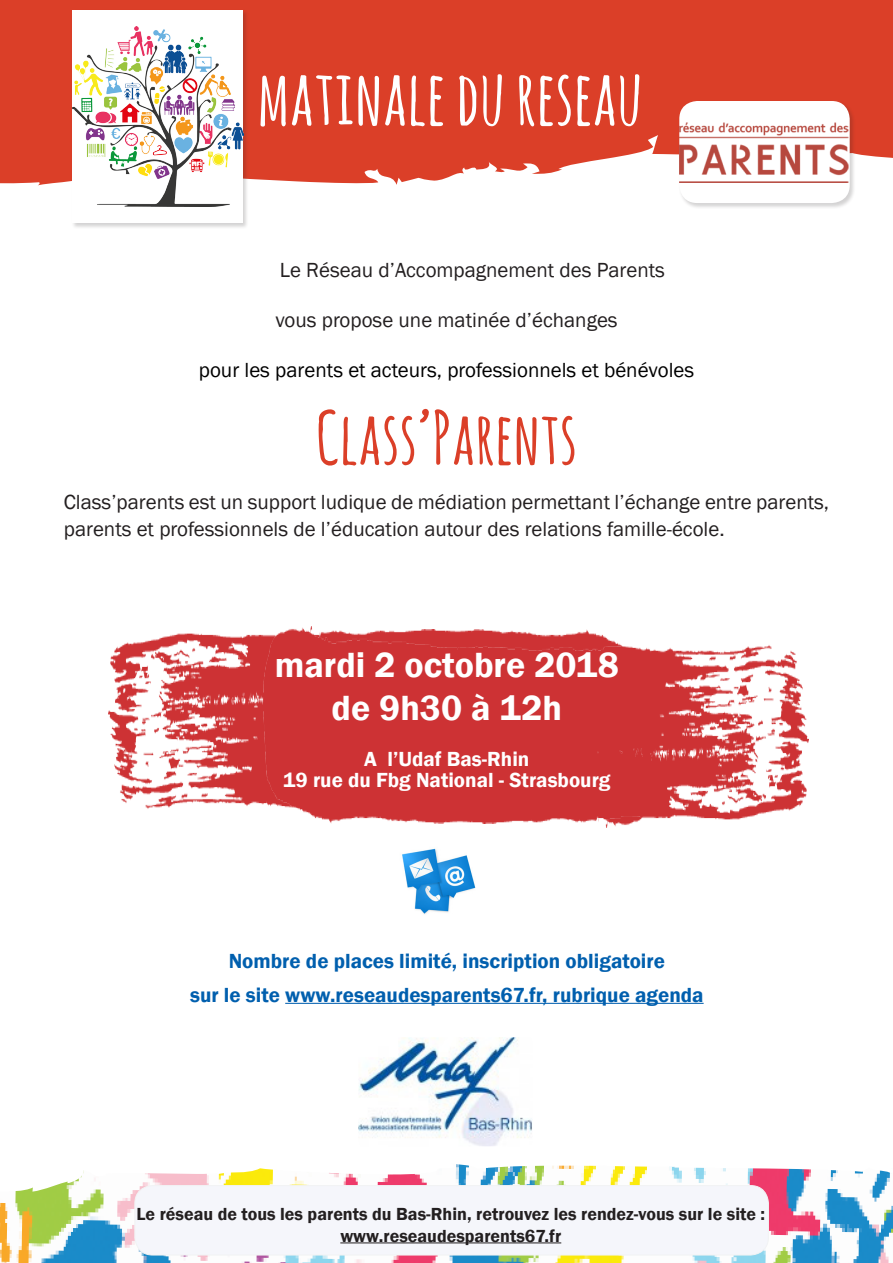
<style>
.page{position:relative;width:893px;height:1263px;background:#fff}
.page>*{position:absolute;margin:0;border:0;box-sizing:border-box;transform-origin:0 0}
.t1{font:700 75px "Amatic SC";color:#fff}
.t2{font:700 72px "Amatic SC";color:#db3f28}
.t3{font:600 36px "Franklin Gothic";color:#fff}
.t4{font:21px/27px "Franklin Gothic";color:#231f20}
.t5{font:600 21px "Franklin Gothic";color:#015fae}
.t6{font:21px "Franklin Gothic";color:#000}
.t7{font:600 21px "Franklin Gothic";color:#fff}
.t8{font:600 18px "Franklin Gothic";color:#231f20}
</style>
<div class="page">
<img style="left:0;top:1164px;width:893px;height:99px">
<img style="left:109px;top:633px;width:521px;height:194px">
<img style="left:263px;top:626px;width:546px;height:198px">
<div style="left:0;top:0;width:893px;height:186px;background:#db3f28"></div>
<div style="left:71px;top:9px;width:178px;height:220px;background:#231f20;opacity:.2"></div>
<div style="left:73px;top:11px;width:170px;height:212px;background:#fff"></div>
<img style="left:73px;top:27px;width:170px;height:180px">
<div style="left:678px;top:100px;width:178px;height:109px;background:#231f20;opacity:.2"></div>
<div style="left:679px;top:101px;width:171px;height:102px;background:#fff;border-radius:18px"></div>
<img style="left:679px;top:122px;width:171px;height:60px">
<img style="left:402px;top:848px;width:74px;height:66px">
<div style="left:135px;top:1185px;width:633px;height:70px;background:#f5f6fb;border-radius:18px"></div>
<hr style="left:340px;top:1242px;width:221px;height:1px;background:#231f20">
<div style="left:135px;top:1185px;width:634px;height:70px;border:1px solid #f2f3f4;border-radius:18px"></div>
<img style="left:358px;top:1037px;width:174px;height:109px">
<hr style="left:285px;top:1003px;width:419px;height:1px;background:#015fae">
<p class="t1" style="left:257px;top:44px;width:387px">matinale du reseau</p>
<p class="t4" style="left:280px;top:257px;width:387px">Le Réseau d’Accompagnement des Parents</p>
<p class="t4" style="left:275px;top:307px;width:344px">vous propose une matinée d’échanges</p>
<p class="t6" style="left:199px;top:357px;width:497px">pour les parents et acteurs, professionnels et bénévoles</p>
<p class="t2" style="left:316px;top:386px;width:263px">Class’Parents</p>
<p class="t4" style="left:64px;top:489px;width:767px">Class’parents est un support ludique de médiation permettant l’échange entre parents, parents et professionnels de l’éducation autour des relations famille-école.</p>
<p class="t3" style="left:275px;top:643px;width:346px">mardi 2 octobre 2018</p>
<p class="t3" style="left:332px;top:686px;width:232px">de 9h30 à 12h</p>
<p class="t7" style="left:364px;top:746px;width:167px">A l’Udaf Bas-Rhin</p>
<p class="t7" style="left:283px;top:767px;width:329px">19 rue du Fbg National - Strasbourg</p>
<p class="t5" style="left:229px;top:948px;width:438px">Nombre de places limité, inscription obligatoire</p>
<p class="t5" style="left:190px;top:982px;width:515px">sur le site www.reseaudesparents67.fr, rubrique agenda</p>
<p class="t8" style="left:137px;top:1203px;width:630px">Le réseau de tous les parents du Bas-Rhin, retrouvez les rendez-vous sur le site :</p>
<p class="t8" style="left:340px;top:1224px;width:222px">www.reseaudesparents67.fr</p>
</div>
